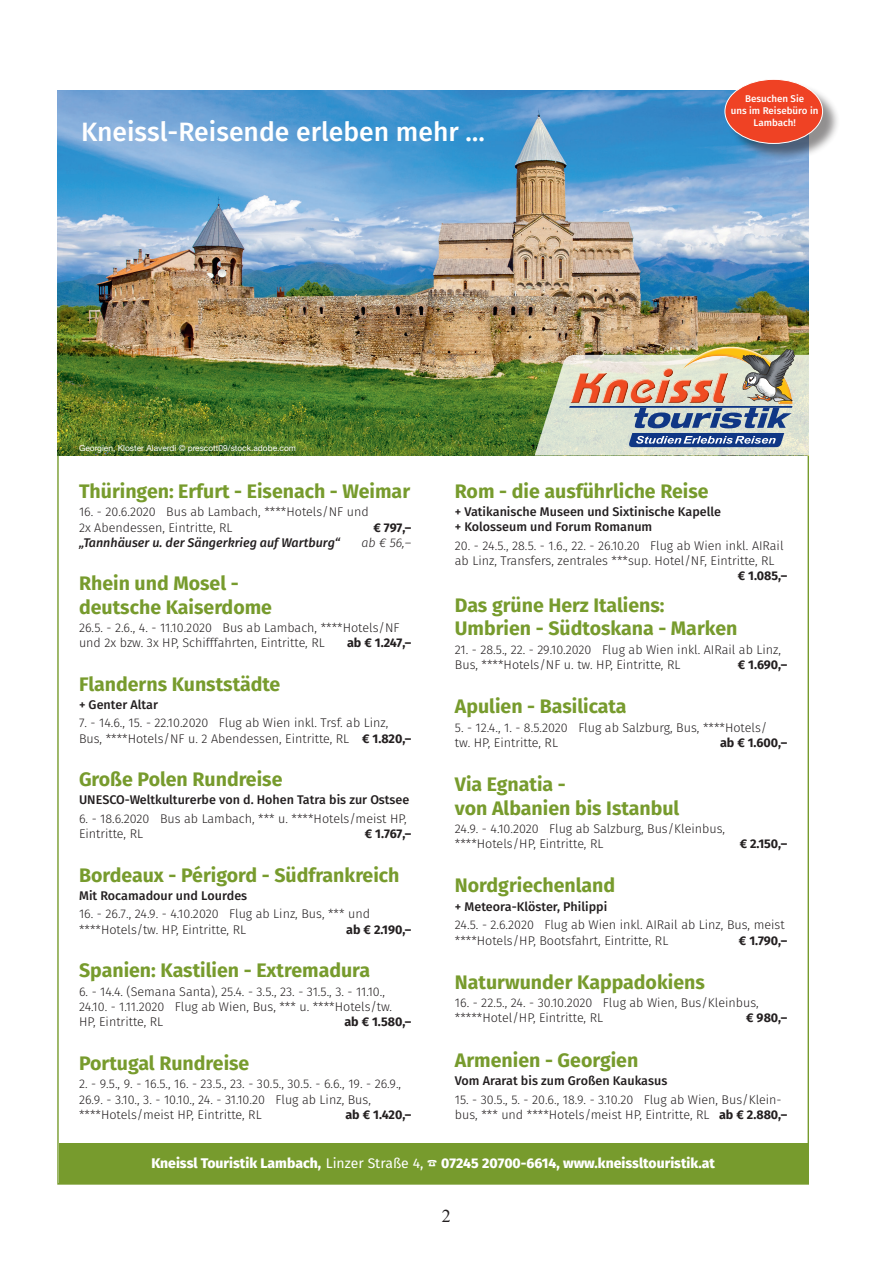
<style>
.page{position:relative;width:893px;height:1263px;background:#fff}
.page>*{position:absolute;margin:0;border:0;box-sizing:border-box;transform-origin:0 0}
.t1{font:500 26.55px "Fira Sans";color:#fff}
.t2{font:700 19.5px/23.4px "Fira Sans";color:#779b2d}
.t3{font:18px "Times New Roman";color:#231f20}
.t4{font:800 13.95px "Fira Sans";color:#fff}
.t5{font:300 12.6px/15.3px "Fira Sans";color:#231f20}
.t6{font:500 12.6px/15px "Fira Sans";color:#231f20}
.t7{font:700 12.6px "Fira Sans";color:#231f20}
.t8{font:italic 500 12.6px "Fira Sans";color:#231f20}
.t9{font:italic 300 12.6px "Fira Sans";color:#231f20}
.t10{font:500 9.75px/11.7px "Fira Sans";color:#fff;text-align:center}
.t11{font:8.4px "Helvetica Neue LT Std";color:#fff}
.s1{font-weight:700}
.s2{font-weight:500}
.s3{font-weight:400}
</style>
<div class="page">
<img style="left:57px;top:90px;width:752px;height:365px">
<div style="left:59px;top:1143px;width:749px;height:41px;background:#779b2d"></div>
<div style="left:727px;top:81px;width:113px;height:80px;background:#231f20;opacity:.5"></div>
<div style="left:725px;top:79px;width:98px;height:64px;background:#ef4224;border-radius:50%"></div>
<div style="left:725px;top:79px;width:98px;height:65px;border:1px solid #fff;border-radius:50%"></div>
<img style="left:571px;top:346px;width:221px;height:2px">
<img style="left:535px;top:348px;width:274px;height:107px">
<p class="t1" style="left:81px;top:111px;width:405px">Kneissl-Reisende erleben mehr …</p>
<p class="t11" style="left:79px;top:443px;width:218px">Georgien, Kloster Alaverdi © prescott09/stock.adobe.com</p>
<p class="t10" style="left:731px;top:93px;width:89px">Besuchen Sie<br>uns im Reisebüro in<br>Lambach!</p>
<p class="t2" style="left:79px;top:478px;width:333px">Thüringen: Erfurt - Eisenach - Weimar</p>
<p class="t5" style="left:79px;top:504px;width:291px">16. - 20.6.2020 Bus ab Lambach, ****Hotels/NF und<br>2x Abendessen, Eintritte, RL</p>
<p class="t7" style="left:374px;top:517px;width:39px">€ 797,–</p>
<p class="t8" style="left:79px;top:532px;width:263px">„Tannhäuser u. der Sängerkrieg auf Wartburg“</p>
<p class="t9" style="left:361px;top:533px;width:51px">ab € 56,–</p>
<p class="t2" style="left:79px;top:570px;width:195px">Rhein und Mosel - deutsche Kaiserdome</p>
<p class="t5" style="left:79px;top:620px;width:322px">26.5. - 2.6., 4. - 11.10.2020 Bus ab Lambach, ****Hotels/NF und 2x bzw. 3x HP, Schifffahrten, Eintritte, RL</p>
<p class="t7" style="left:347px;top:632px;width:66px">ab € 1.247,–</p>
<p class="t2" style="left:79px;top:671px;width:203px">Flanderns Kunststädte</p>
<p class="t6" style="left:79px;top:696px;width:81px">+ Genter Altar</p>
<p class="t5" style="left:79px;top:715px;width:334px">7. - 14.6., 15. - 22.10.2020 Flug ab Wien inkl. Trsf. ab Linz,<br>Bus, ****Hotels/NF u. 2 Abendessen, Eintritte, RL <span class="s1">€ 1.820,–</span></p>
<p class="t2" style="left:79px;top:766px;width:205px">Große Polen Rundreise</p>
<p class="t6" style="left:79px;top:792px;width:332px">UNESCO-Weltkulturerbe von d. Hohen Tatra bis zur Ostsee</p>
<p class="t5" style="left:79px;top:811px;width:329px">6. - 18.6.2020 Bus ab Lambach, *** u. ****Hotels/meist HP,<br>Eintritte, RL</p>
<p class="t7" style="left:365px;top:823px;width:48px">€ 1.767,–</p>
<p class="t2" style="left:79px;top:862px;width:322px">Bordeaux - Périgord - Südfrankreich</p>
<p class="t6" style="left:79px;top:887px;width:170px">Mit Rocamadour und Lourdes</p>
<p class="t5" style="left:79px;top:906px;width:293px">16. - 26.7., 24.9. - 4.10.2020 Flug ab Linz, Bus, *** und ****Hotels/tw. HP, Eintritte, RL</p>
<p class="t7" style="left:346px;top:919px;width:67px">ab € 2.190,–</p>
<p class="t2" style="left:79px;top:957px;width:293px">Spanien: Kastilien - Extremadura</p>
<p class="t5" style="left:79px;top:983px;width:315px">6. - 14.4. (Semana Santa), 25.4. - 3.5., 23. - 31.5., 3. - 11.10.,<br>24.10. - 1.11.2020 Flug ab Wien, Bus, *** u. ****Hotels/tw.<br>HP, Eintritte, RL</p>
<p class="t7" style="left:344px;top:1011px;width:69px">ab € 1.580,–</p>
<p class="t2" style="left:79px;top:1050px;width:172px">Portugal Rundreise</p>
<p class="t5" style="left:79px;top:1076px;width:324px">2. - 9.5., 9. - 16.5., 16. - 23.5., 23. - 30.5., 30.5. - 6.6., 19. - 26.9.,<br>26.9. - 3.10., 3. - 10.10., 24. - 31.10.20 Flug ab Linz, Bus, ****Hotels/meist HP, Eintritte, RL</p>
<p class="t7" style="left:345px;top:1104px;width:67px">ab € 1.420,–</p>
<p class="t2" style="left:455px;top:478px;width:255px">Rom - die ausführliche Reise</p>
<p class="t6" style="left:455px;top:504px;width:268px">+ Vatikanische Museen und Sixtinische Kapelle + Kolosseum und Forum Romanum</p>
<p class="t5" style="left:455px;top:537px;width:330px">20. - 24.5., 28.5. - 1.6., 22. - 26.10.20 Flug ab Wien inkl. AIRail</p>
<p class="t5" style="left:455px;top:553px;width:321px">ab Linz, Transfers, zentrales ***sup. Hotel/NF, Eintritte, RL</p>
<p class="t7" style="left:738px;top:565px;width:51px">€ 1.085,–</p>
<p class="t2" style="left:455px;top:592px;width:284px">Das grüne Herz Italiens:<br>Umbrien - Südtoskana - Marken</p>
<p class="t5" style="left:455px;top:642px;width:328px">21. - 28.5., 22. - 29.10.2020 Flug ab Wien inkl. AIRail ab Linz,<br>Bus, ****Hotels/NF u. tw. HP, Eintritte, RL</p>
<p class="t7" style="left:738px;top:654px;width:51px">€ 1.690,–</p>
<p class="t2" style="left:455px;top:693px;width:173px">Apulien - Basilicata</p>
<p class="t5" style="left:455px;top:719px;width:314px">5. - 12.4., 1. - 8.5.2020 Flug ab Salzburg, Bus, ****Hotels/ tw. HP, Eintritte, RL</p>
<p class="t7" style="left:720px;top:732px;width:69px">ab € 1.600,–</p>
<p class="t2" style="left:455px;top:771px;width:226px">Via Egnatia -<br>von Albanien bis Istanbul</p>
<p class="t5" style="left:455px;top:821px;width:272px">24.9. - 4.10.2020 Flug ab Salzburg, Bus/Kleinbus, ****Hotels/HP, Eintritte, RL</p>
<p class="t7" style="left:740px;top:833px;width:49px">€ 2.150,–</p>
<p class="t2" style="left:455px;top:872px;width:162px">Nordgriechenland</p>
<p class="t5" style="left:455px;top:897px;width:331px;line-height:18.5px"><span class="s2">+ Meteora-Klöster, Philippi<br></span>24.5. - 2.6.2020 Flug ab Wien inkl. AIRail ab Linz, Bus, meist</p>
<p class="t5" style="left:455px;top:932px;width:215px">****Hotels/HP, Bootsfahrt, Eintritte, RL</p>
<p class="t7" style="left:739px;top:929px;width:50px">€ 1.790,–</p>
<p class="t2" style="left:455px;top:969px;width:251px">Naturwunder Kappadokiens</p>
<p class="t5" style="left:455px;top:995px;width:305px">16. - 22.5., 24. - 30.10.2020 Flug ab Wien, Bus/Kleinbus, *****Hotel/HP, Eintritte, RL</p>
<p class="t7" style="left:746px;top:1007px;width:42px">€ 980,–</p>
<p class="t2" style="left:455px;top:1047px;width:185px">Armenien - Georgien</p>
<p class="t6" style="left:455px;top:1072px;width:214px">Vom Ararat bis zum Großen Kaukasus</p>
<p class="t5" style="left:455px;top:1091px;width:334px">15. - 30.5., 5. - 20.6., 18.9. - 3.10.20 Flug ab Wien, Bus/Klein&shy;bus, *** und ****Hotels/meist HP, Eintritte, RL <span class="s1">ab € 2.880,–</span></p>
<p class="t4" style="left:151px;top:1151px;width:565px">Kneissl Touristik Lambach, <span class="s3">Linzer Straße 4,</span> ☎ 07245 20700-6614, www.kneissltouristik.at</p>
<p class="t3" style="left:442px;top:1203px;width:10px">2</p>
</div>
